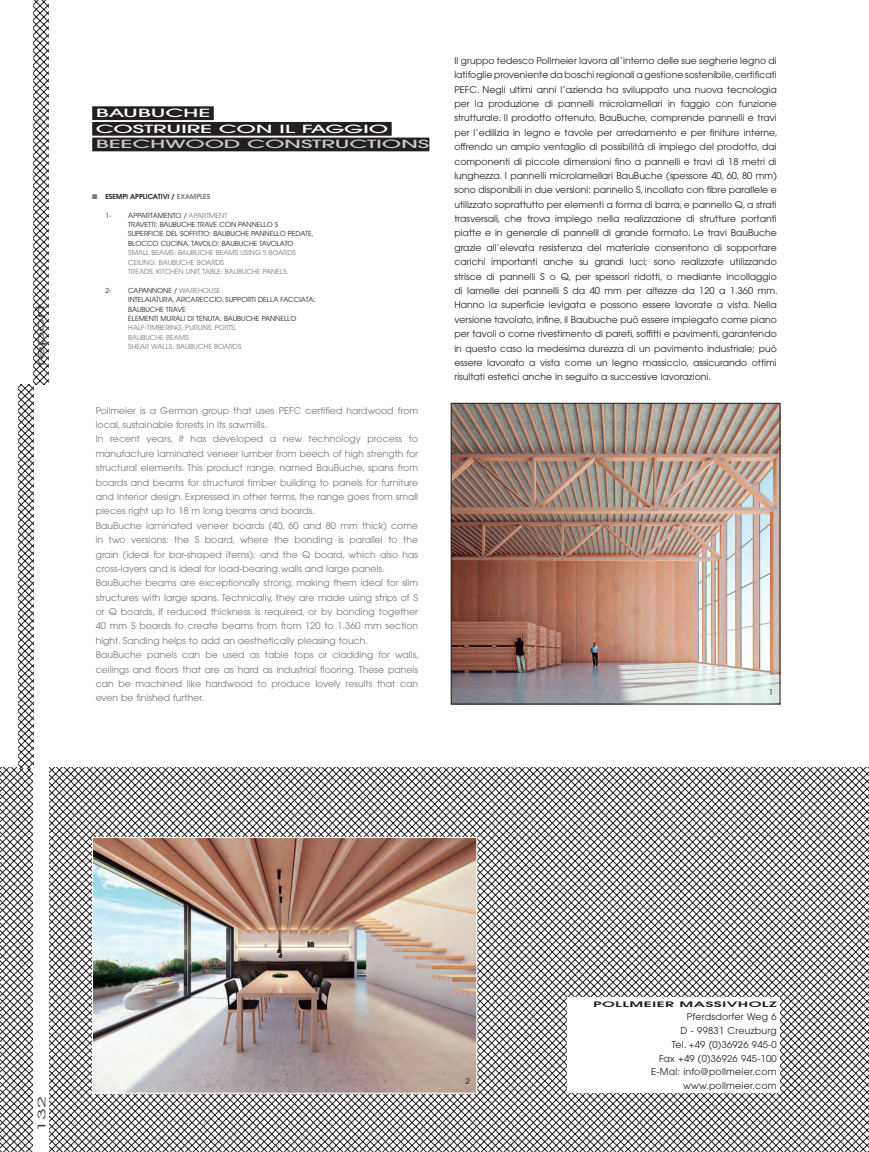
<style>
.page{position:relative;width:869px;height:1152px;background:#fff}
.page>*{position:absolute;margin:0;border:0;box-sizing:border-box;transform-origin:0 0}
.t1{font:500 11.25px/15.6px "Avant Garde";letter-spacing:-.01em;color:#fff;scale:2.04 1}
.t2{font:500 11.25px "Avant Garde";letter-spacing:-.01em;color:#c7c8ca;scale:2.04 1}
.t3{font:10.38px "Avant Garde";color:#3e3e3f;scale:2.04 1}
.t4{font:9.38px/13.8px "Avant Garde";letter-spacing:.025em;color:#231f20;text-align:right}
.t5{font:9.25px/14.4px "Avant Garde";letter-spacing:.005em;color:#231f20;text-align:justify}
.t6{font:9.25px/14.4px "Avant Garde";letter-spacing:.005em;color:#76787b}
.t7{font:8.12px "Avant Garde";color:#231f20}
.t8{font:600 7.5px "Avant Garde";letter-spacing:.025em;color:#231f20;scale:2.04 1}
.t9{font:6.88px/9.4px "Avant Garde";color:#231f20}
.t10{font:6.88px/9.4px "Avant Garde";color:#76787b}
.t11{font:600 6.88px "Avant Garde";color:#231f20}
.s1{color:#76787b}
</style>
<div class="page">
<svg style="left:0;top:767px;width:868px;height:385px"></svg>
<img style="left:94px;top:839px;width:381px;height:252px">
<div style="left:92px;top:837px;width:385px;height:256px;border:1px solid #fff"></div>
<svg style="left:33px;top:0;width:16px;height:384px"></svg>
<div style="left:33px;top:767px;width:16px;height:385px;background:#fff"></div>
<svg style="left:18px;top:384px;width:15px;height:384px"></svg>
<img style="left:452px;top:405px;width:326px;height:297px">
<div style="left:450px;top:403px;width:330px;height:301px;border:1px solid #231f20"></div>
<div style="left:567px;top:997px;width:213px;height:95px;background:#fff"></div>
<div style="left:92px;top:106px;width:122px;height:14px;background:#231f20"></div>
<div style="left:92px;top:122px;width:299px;height:14px;background:#231f20"></div>
<div style="left:92px;top:138px;width:337px;height:13px;background:#231f20"></div>
<p class="t3" style="left:34px;top:366px;width:32px;rotate:-90deg">report</p>
<p class="t1" style="left:96px;top:105px;width:145px">BAUBUCHE<br>COSTRUIRE CON IL FAGGIO</p>
<p class="t2" style="left:96px;top:137px;width:165px">BEECHWOOD CONSTRUCTIONS</p>
<p class="t11" style="left:92px;top:192px;width:120px"><span class="s1">■</span> ESEMPI APPLICATIVI / <span class="s1">EXAMPLES</span></p>
<p class="t9" style="left:105px;top:210px;width:8px">1-</p>
<p class="t9" style="left:128px;top:210px;width:187px">APPARTAMENTO / <span class="s1">APARTMENT<br></span>TRAVETTI: BAUBUCHE TRAVE CON PANNELLO S SUPERFICIE DEL SOFFITTO: BAUBUCHE PANNELLO PEDATE, BLOCCO CUCINA, TAVOLO: BAUBUCHE TAVOLATO</p>
<p class="t10" style="left:128px;top:248px;width:169px">SMALL BEAMS: BAUBUCHE BEAMS USING S BOARDS<br>CEILING: BAUBUCHE BOARDS<br>TREADS, KITCHEN UNIT, TABLE: BAUBUCHE PANELS.</p>
<p class="t9" style="left:105px;top:285px;width:8px">2-</p>
<p class="t9" style="left:128px;top:285px;width:188px">CAPANNONE / <span class="s1">WAREHOUSE<br></span>INTELAIATURA, ARCARECCIO, SUPPORTI DELLA FACCIATA:<br>BAUBUCHE TRAVE<br>ELEMENTI MURALI DI TENUTA: BAUBUCHE PANNELLO</p>
<p class="t10" style="left:128px;top:323px;width:115px">HALF-TIMBERING, PURLINS, POSTS:<br>BAUBUCHE BEAMS<br>SHEAR WALLS: BAUBUCHE BOARDS</p>
<p class="t6" style="left:96px;top:403px;width:325px">Pollmeier is a German group that uses PEFC certified hardwood from local, sustainable forests in its sawmills.<br>In recent years, it has developed a new technology process to manufacture laminated veneer lumber from beech of high strength for structural elements. This product range, named BauBuche, spans from boards and beams for structural timber building to panels for furniture and interior design. Expressed in other terms, the range goes from small pieces right up to 18 m long beams and boards.<br>BauBuche laminated veneer boards (40, 60 and 80 mm thick) come in two versions: the S board, where the bonding is parallel to the grain (ideal for bar-shaped items); and the Q board, which also has cross-layers and is ideal for load-bearing walls and large panels.<br>BauBuche beams are exceptionally strong, making them ideal for slim structures with large spans. Technically, they are made using strips of S or Q boards, if reduced thickness is required, or by bonding together 40 mm S boards to create beams from from 120 to 1.360 mm section hight. Sanding helps to add an aesthetically pleasing touch.<br>BauBuche panels can be used as table tops or cladding for walls, ceilings and floors that are as hard as industrial flooring. These panels can be machined like hardwood to produce lovely results that can even be finished further.</p>
<p class="t5" style="left:454px;top:53px;width:325px">Il gruppo tedesco Pollmeier lavora all’interno delle sue segherie legno di latifoglie proveniente da boschi regionali a gestione sostenibile, certificati PEFC. Negli ultimi anni l’azienda ha sviluppato una nuova tecnologia per la produzione di pannelli microlamellari in faggio con funzione strutturale. Il prodotto ottenuto, BauBuche, comprende pannelli e travi per l’edilizia in legno e tavole per arredamento e per finiture interne, offrendo un ampio ventaglio di possibilità di impiego del prodotto, dai componenti di piccole dimensioni fino a pannelli e travi di 18 metri di lunghezza. I pannelli microlamellari BauBuche (spessore 40, 60, 80 mm) sono disponibili in due versioni: pannello S, incollato con fibre parallele e utilizzato soprattutto per elementi a forma di barra, e pannello Q, a strati trasversali, che trova impiego nella realizzazione di strutture portanti piatte e in generale di pannelli di grande formato. Le travi BauBuche grazie all’elevata resistenza del materiale consentono di sopportare carichi importanti anche su grandi luci; sono realizzate utilizzando strisce di pannelli S o Q, per spessori ridotti, o mediante incollaggio di lamelle dei pannelli S da 40 mm per altezze da 120 a 1.360 mm.<br>Hanno la superficie levigata e possono essere lavorate a vista. Nella versione tavolato, infine, il Baubuche può essere impiegato come piano per tavoli o come rivestimento di pareti, soffitti e pavimenti, garantendo in questo caso la medesima durezza di un pavimento industriale; può essere lavorato a vista come un legno massiccio, assicurando ottimi risultati estetici anche in seguito a successive lavorazioni.</p>
<p class="t7" style="left:768px;top:687px;width:6px">1</p>
<p class="t3" style="left:35px;top:1131px;width:19px;rotate:-90deg">132</p>
<p class="t7" style="left:465px;top:1076px;width:6px">2</p>
<p class="t8" style="left:592px;top:999px;width:91px">POLLMEIER MASSIVHOLZ</p>
<p class="t4" style="left:651px;top:1010px;width:127px">Pferdsdorfer Weg 6<br>D - 99831 Creuzburg<br>Tel. +49 (0)36926 945-0<br>Fax +49 (0)36926 945-100<br>E-Mal: info@pollmeier.com www.pollmeier.com</p>
</div>
